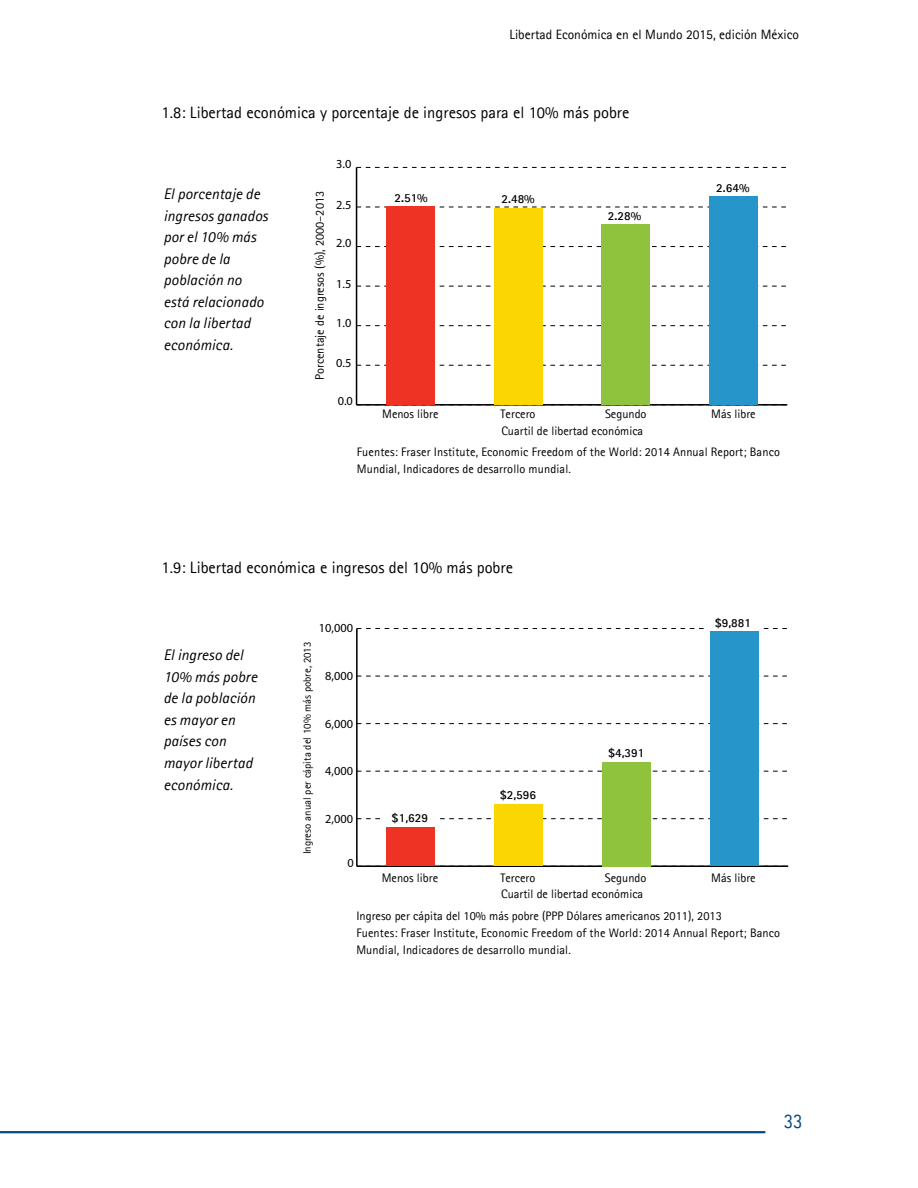
<style>
.page{position:relative;width:918px;height:1188px;background:#fff}
.page>*{position:absolute;margin:0;border:0;box-sizing:border-box;transform-origin:0 0}
.t1{font:21px "Agfa Rotis Sans Serif";color:#044883;scale:.9 1}
.t2{font:16.5px "Agfa Rotis Sans Serif";color:#000}
.t3{font:italic 15.45px/21.6px "Agfa Rotis Sans Serif";letter-spacing:.01em;color:#000}
.t4{font:13.5px "Agfa Rotis Sans Serif";color:#000}
.t5{font:12.3px/17px "Agfa Rotis Sans Serif";letter-spacing:.01em;color:#000}
.t6{font:12.3px "Myriad Pro";color:#000}
.t7{font:700 12.3px "Agfa Rotis Sans Serif";color:#000}
.t8{font:10.8px "Agfa Rotis Sans Serif";color:#000}
</style>
<div class="page">
<hr style="left:0;top:1131px;width:765px;height:2px;background:#044883">
<hr style="left:357px;top:404px;width:430px;height:2px;background:#000">
<hr style="left:356px;top:167px;width:1px;height:238px;background:#000">
<svg style="left:357px;top:405px;width:430px;height:1px"></svg>
<svg style="left:357px;top:365px;width:429px;height:1px"></svg>
<svg style="left:357px;top:325px;width:429px;height:1px"></svg>
<svg style="left:357px;top:286px;width:429px;height:1px"></svg>
<svg style="left:357px;top:246px;width:429px;height:1px"></svg>
<svg style="left:357px;top:207px;width:429px;height:1px"></svg>
<svg style="left:357px;top:167px;width:429px;height:1px"></svg>
<div style="left:386px;top:206px;width:49px;height:199px;background:#ee3223"></div>
<div style="left:494px;top:209px;width:48px;height:196px;background:#fcd600"></div>
<div style="left:602px;top:224px;width:48px;height:181px;background:#8fc33e"></div>
<div style="left:709px;top:196px;width:49px;height:209px;background:#2695c9"></div>
<hr style="left:357px;top:865px;width:431px;height:2px;background:#000">
<hr style="left:356px;top:629px;width:2px;height:237px;background:#000">
<svg style="left:602px;top:866px;width:49px;height:1px"></svg>
<svg style="left:357px;top:818px;width:430px;height:1px"></svg>
<svg style="left:357px;top:771px;width:430px;height:1px"></svg>
<svg style="left:358px;top:723px;width:429px;height:1px"></svg>
<svg style="left:357px;top:676px;width:430px;height:1px"></svg>
<svg style="left:357px;top:628px;width:430px;height:1px"></svg>
<div style="left:386px;top:828px;width:49px;height:38px;background:#ee3223"></div>
<div style="left:494px;top:805px;width:49px;height:61px;background:#fcd600"></div>
<div style="left:602px;top:762px;width:49px;height:104px;background:#8fc33e"></div>
<div style="left:710px;top:631px;width:49px;height:235px;background:#2695c9"></div>
<div style="left:384px;top:812px;width:52px;height:13px;background:#fff"></div>
<div style="left:706px;top:617px;width:54px;height:13px;background:#fff"></div>
<p class="t4" style="left:510px;top:26px;width:291px">Libertad Económica en el Mundo 2015, edición México</p>
<h2 class="t2" style="left:162px;top:102px;width:469px">1.8: Libertad económica y porcentaje de ingresos para el 10% más pobre</h2>
<p class="t6" style="left:336px;top:157px;width:17px">3.0</p>
<p class="t3" style="left:163px;top:183px;width:106px">El porcentaje de ingresos ganados por el 10% más pobre de la población no está relacionado con la libertad económica.</p>
<p class="t7" style="left:395px;top:190px;width:35px">2.51%</p>
<p class="t7" style="left:501px;top:191px;width:35px">2.48%</p>
<p class="t5" style="left:311px;top:380px;width:191px;rotate:-90deg">Porcentaje de ingresos (%), 2000–2013</p>
<p class="t6" style="left:336px;top:197px;width:17px">2.5</p>
<p class="t6" style="left:336px;top:236px;width:17px">2.0</p>
<p class="t6" style="left:336px;top:276px;width:17px">1.5</p>
<p class="t6" style="left:336px;top:315px;width:17px">1.0</p>
<p class="t6" style="left:336px;top:355px;width:17px">0.5</p>
<p class="t6" style="left:338px;top:393px;width:17px">0.0</p>
<p class="t7" style="left:608px;top:208px;width:35px">2.28%</p>
<p class="t7" style="left:716px;top:180px;width:35px">2.64%</p>
<p class="t5" style="left:382px;top:405px;width:58px">Menos libre</p>
<p class="t5" style="left:501px;top:405px;width:36px">Tercero</p>
<p class="t5" style="left:605px;top:405px;width:43px">Segundo</p>
<p class="t5" style="left:711px;top:405px;width:46px">Más libre</p>
<p class="t5" style="left:357px;top:443px;width:425px">Fuentes: Fraser Institute, Economic Freedom of the World: 2014 Annual Report; Banco<br>Mundial, Indicadores de desarrollo mundial.</p>
<p class="t5" style="left:501px;top:422px;width:144px">Cuartil de libertad económica</p>
<h2 class="t2" style="left:162px;top:557px;width:353px">1.9: Libertad económica e ingresos del 10% más pobre</h2>
<p class="t3" style="left:163px;top:644px;width:95px">El ingreso del<br>10% más pobre de la población es mayor en países con mayor libertad económica.</p>
<p class="t6" style="left:319px;top:620px;width:36px">10,000</p>
<p class="t8" style="left:301px;top:854px;width:214px;rotate:-90deg">Ingreso anual per cápita del 10% más pobre, 2013</p>
<p class="t6" style="left:325px;top:668px;width:29px">8,000</p>
<p class="t6" style="left:325px;top:716px;width:29px">6,000</p>
<p class="t6" style="left:325px;top:763px;width:29px">4,000</p>
<p class="t6" style="left:325px;top:811px;width:29px">2,000</p>
<p class="t6" style="left:348px;top:855px;width:8px">0</p>
<p class="t7" style="left:392px;top:810px;width:38px">$1,629</p>
<p class="t7" style="left:500px;top:787px;width:38px">$2,596</p>
<p class="t7" style="left:608px;top:745px;width:38px">$4,391</p>
<p class="t7" style="left:715px;top:615px;width:38px">$9,881</p>
<p class="t5" style="left:382px;top:869px;width:58px">Menos libre</p>
<p class="t5" style="left:500px;top:869px;width:36px">Tercero</p>
<p class="t5" style="left:605px;top:869px;width:43px">Segundo</p>
<p class="t5" style="left:711px;top:869px;width:46px">Más libre</p>
<p class="t5" style="left:356px;top:907px;width:425px">Ingreso per cápita del 10% más pobre (PPP Dólares americanos 2011), 2013<br>Fuentes: Fraser Institute, Economic Freedom of the World: 2014 Annual Report; Banco<br>Mundial, Indicadores de desarrollo mundial.</p>
<p class="t5" style="left:501px;top:886px;width:144px">Cuartil de libertad económica</p>
<h1 class="t1" style="left:784px;top:1108px;width:22px">33</h1>
</div>
